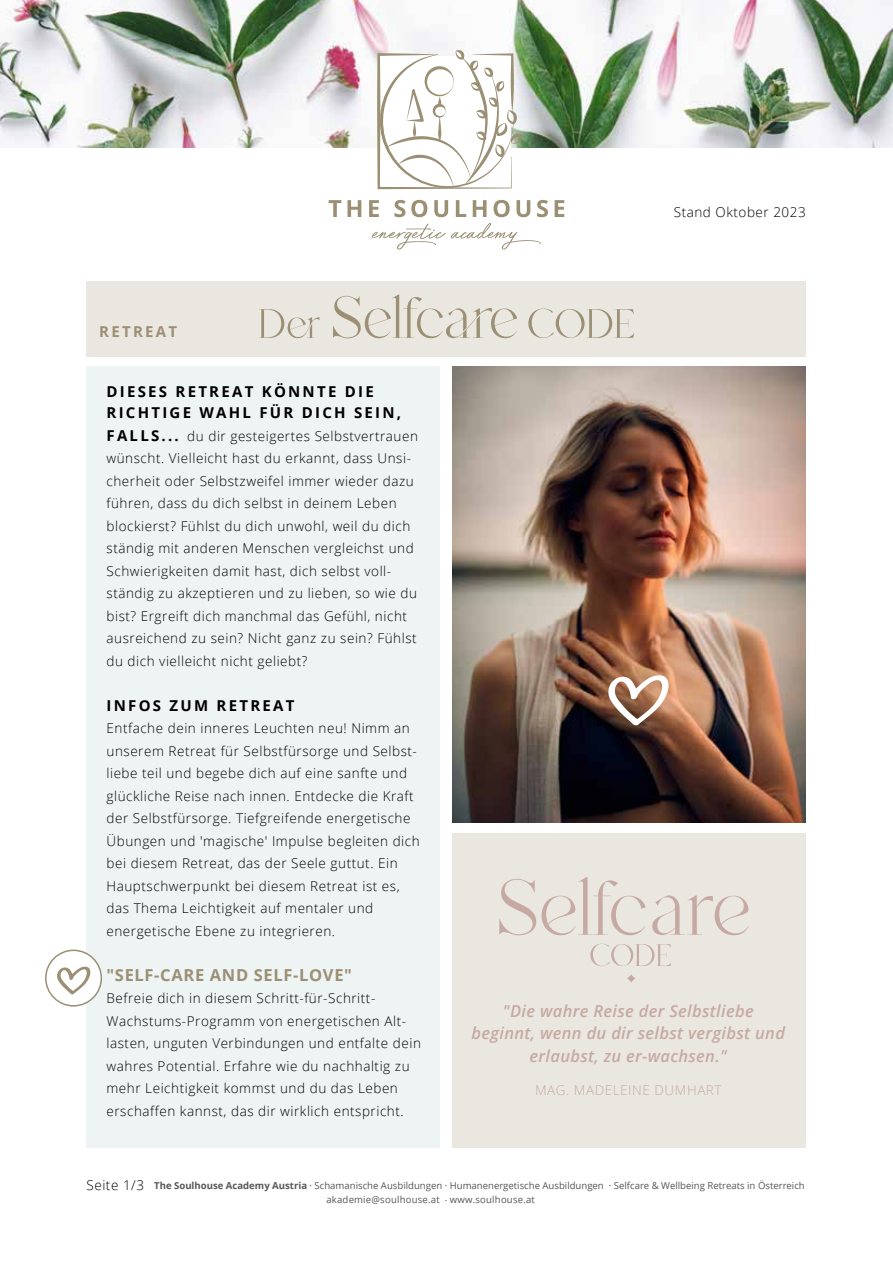
<style>
.page{position:relative;width:893px;height:1263px;background:#fff}
.page>*{position:absolute;margin:0;border:0;box-sizing:border-box;transform-origin:0 0}
.t1{font:84px "Mango";letter-spacing:-.02em;color:#9b8f74}
.t2{font:italic 600 16.5px/22.5px "Open Sans";letter-spacing:.02em;color:#c6a9a3;text-align:center}
.t3{font:700 16.5px "Open Sans";letter-spacing:.04em;color:#9b8f74}
.t4{font:700 15px/21px "Open Sans";letter-spacing:.15em;color:#000}
.t5{font:700 15px "Open Sans";letter-spacing:.15em;color:#9b8f74}
.t6{font:300 13.5px/22.5px "Open Sans";letter-spacing:.04em;color:#000}
.t7{font:300 13.5px "Open Sans";letter-spacing:.04em;color:#c6a9a3}
.t8{font:9.6px/14.4px "Open Sans";color:#575756}
.s1{font-size:58.5px}
.s2{font-weight:700;font-size:15px}
.s3{font-weight:700}
</style>
<div class="page">
<img style="left:0;top:0;width:893px;height:147px">
<svg style="left:377px;top:50px;width:145px;height:139px"></svg>
<svg style="left:329px;top:200px;width:12px;height:17px"></svg>
<svg style="left:347px;top:200px;width:14px;height:17px"></svg>
<svg style="left:369px;top:200px;width:10px;height:17px"></svg>
<svg style="left:394px;top:200px;width:11px;height:17px"></svg>
<svg style="left:411px;top:200px;width:16px;height:17px"></svg>
<svg style="left:434px;top:200px;width:14px;height:17px"></svg>
<svg style="left:456px;top:200px;width:10px;height:17px"></svg>
<svg style="left:473px;top:200px;width:14px;height:17px"></svg>
<svg style="left:494px;top:200px;width:16px;height:17px"></svg>
<svg style="left:517px;top:200px;width:13px;height:17px"></svg>
<svg style="left:537px;top:200px;width:11px;height:17px"></svg>
<svg style="left:555px;top:200px;width:9px;height:17px"></svg>
<svg style="left:372px;top:223px;width:169px;height:27px"></svg>
<div style="left:87px;top:281px;width:719px;height:75px;background:#eae7e0"></div>
<img style="left:452px;top:366px;width:354px;height:456px">
<div style="left:452px;top:833px;width:354px;height:315px;background:#eae7e0"></div>
<svg style="left:590px;top:944px;width:81px;height:22px"></svg>
<svg style="left:499px;top:879px;width:37px;height:56px"></svg>
<svg style="left:542px;top:877px;width:104px;height:58px"></svg>
<svg style="left:652px;top:895px;width:97px;height:40px"></svg>
<svg style="left:627px;top:974px;width:9px;height:9px"></svg>
<div style="left:86px;top:366px;width:353px;height:782px;background:#eef3f4"></div>
<div style="left:46px;top:950px;width:55px;height:56px;background:#fff;border-radius:50%"></div>
<div style="left:45px;top:949px;width:57px;height:57px;border:2px solid #9b8f74;border-radius:50%"></div>
<svg style="left:57px;top:967px;width:34px;height:28px"></svg>
<svg style="left:606px;top:675px;width:63px;height:51px"></svg>
<p class="t5" style="left:99px;top:321px;width:79px">RETREAT</p>
<h1 class="t1" style="left:257px;top:265px;width:380px"><span class="s1">Der</span> Selfcare <span class="s1">CODE</span></h1>
<p class="t6" style="left:674px;top:200px;width:134px">Stand Oktober 2023</p>
<p class="t4" style="left:107px;top:381px;width:296px">DIESES RETREAT KÖNNTE DIE<br>RICHTIGE WAHL FÜR DICH SEIN,</p>
<p class="t6" style="left:107px;top:424px;width:313px"><span class="s2">FALLS...</span> du dir gesteigertes Selbstvertrauen wünscht. Vielleicht hast du erkannt, dass Unsi&shy;cherheit oder Selbstzweifel immer wieder dazu führen, dass du dich selbst in deinem Leben blockierst? Fühlst du dich unwohl, weil du dich ständig mit anderen Menschen vergleichst und Schwierigkeiten damit hast, dich selbst voll&shy;ständig zu akzeptieren und zu lieben, so wie du bist? Ergreift dich manchmal das Gefühl, nicht ausreichend zu sein? Nicht ganz zu sein? Fühlst du dich vielleicht nicht geliebt?</p>
<p class="t4" style="left:107px;top:694px;width:189px">INFOS ZUM RETREAT</p>
<p class="t6" style="left:107px;top:717px;width:315px">Entfache dein inneres Leuchten neu! Nimm an unserem Retreat für Selbstfürsorge und Selbst&shy;liebe teil und begebe dich auf eine sanfte und glückliche Reise nach innen. Entdecke die Kraft der Selbstfürsorge. Tiefgreifende energetische Übungen und 'magische' Impulse begleiten dich bei diesem Retreat, das der Seele guttut. Ein Hauptschwerpunkt bei diesem Retreat ist es, das Thema Leichtigkeit auf mentaler und energetische Ebene zu integrieren.</p>
<p class="t3" style="left:107px;top:963px;width:247px">"SELF-CARE AND SELF-LOVE"</p>
<p class="t6" style="left:107px;top:987px;width:316px">Befreie dich in diesem Schritt-für-Schritt-Wachstums-Programm von energetischen Alt&shy;lasten, unguten Verbindungen und entfalte dein wahres Potential. Erfahre wie du nachhaltig zu mehr Leichtigkeit kommst und du das Leben erschaffen kannst, das dir wirklich entspricht.</p>
<p class="t2" style="left:472px;top:999px;width:315px">"Die wahre Reise der Selbstliebe beginnt, wenn du dir selbst vergibst und erlaubst, zu er-wachsen."</p>
<p class="t7" style="left:535px;top:1081px;width:188px">MAG. MADELEINE DUMHART</p>
<p class="t6" style="left:87px;top:1173px;width:59px">Seite 1/3</p>
<p class="t8" style="left:326px;top:1178px;width:480px;text-indent:-172px"><span class="s3">The Soulhouse Academy Austria</span> . Schamanische Ausbildungen . Humanenergetische Ausbildungen . Selfcare &amp; Wellbeing Retreats in Österreich akademie@soulhouse.at . www.soulhouse.at</p>
</div>
